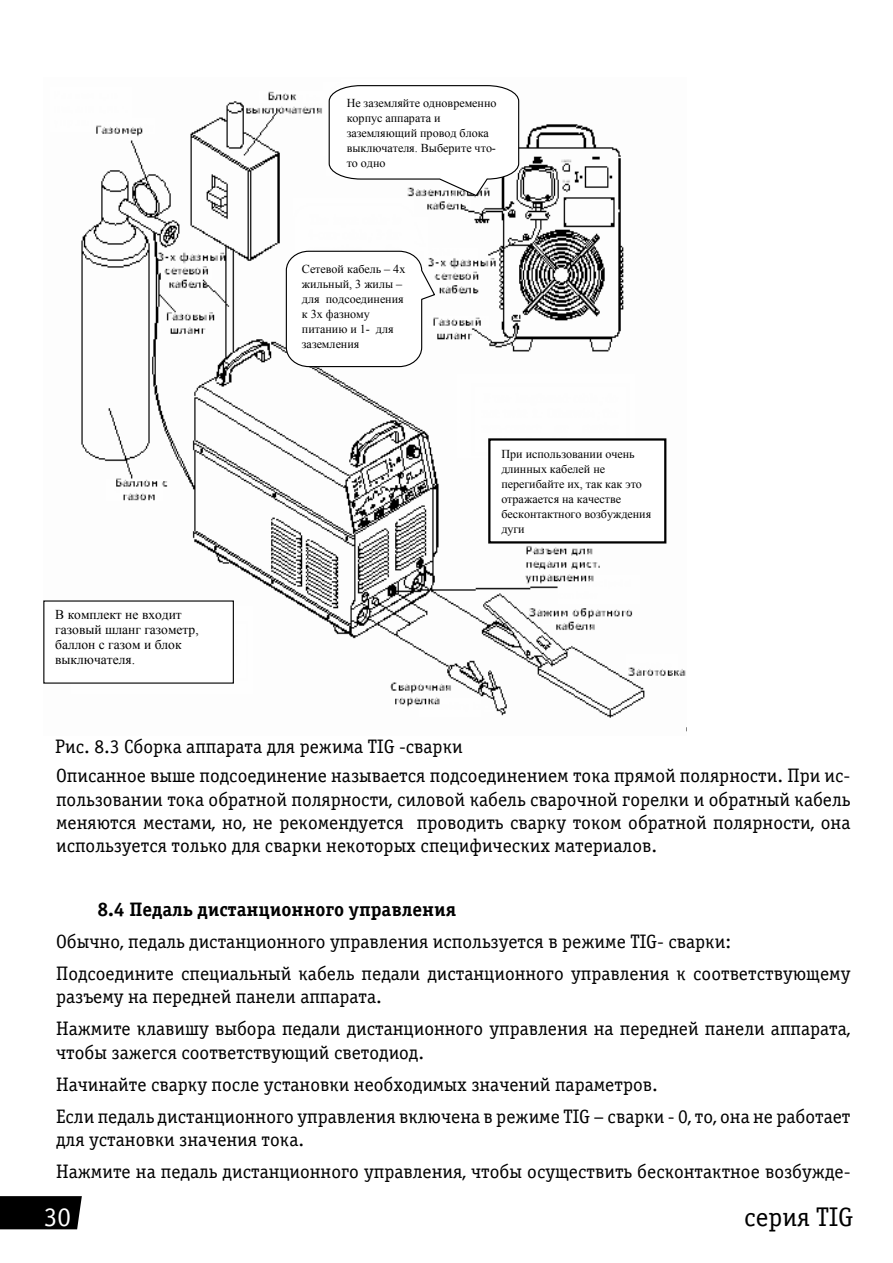
<style>
.page{position:relative;width:893px;height:1263px;background:#fff}
.page>*{position:absolute;margin:0;border:0;box-sizing:border-box;transform-origin:0 0}
.t1{font:27px "Officina Serif CTT";color:#000}
.t2{font:27px "Officina Serif CTT";color:#fff}
.t3{font:19.5px/32px "Officina Serif CTT";color:#000}
.t4{font:700 19.5px "Officina Serif CTT";color:#000}
.t5{font:13.5px/15px "Times New Roman";letter-spacing:-.005em;color:#000}
.t6{font:12.15px/15px "Times New Roman";color:#000}
</style>
<div class="page">
<div style="left:0;top:1196px;width:82px;height:33px;background:#000"></div>
<img style="left:81px;top:91px;width:605px;height:627px">
<svg style="left:285px;top:250px;width:151px;height:118px"></svg>
<svg style="left:328px;top:85px;width:192px;height:112px"></svg>
<div style="left:44px;top:601px;width:189px;height:82px;background:#fff"></div>
<div style="left:489px;top:439px;width:176px;height:103px;background:#fff"></div>
<div style="left:488px;top:438px;width:178px;height:105px;border:2px solid #000"></div>
<p class="t6" style="left:347px;top:95px;width:151px">Не заземляйте одновременно корпус аппарата и заземляющий провод блока выключателя. Выберите что&shy;то одно</p>
<p class="t6" style="left:302px;top:261px;width:105px">Сетевой кабель – 4х жильный, 3 жилы – для подсоединения к 3х фазному питанию и 1- для заземления</p>
<p class="t5" style="left:55px;top:607px;width:145px">В комплект не входит газовый шланг газометр, баллон с газом и блок выключателя.</p>
<p class="t3" style="left:55px;top:731px;width:409px">Рис. 8.3 Сборка аппарата для режима TIG -сварки</p>
<p class="t6" style="left:501px;top:446px;width:151px">При использовании очень длинных кабелей не перегибайте их, так как это отражается на качестве бесконтактного возбуждения дуги</p>
<p class="t3" style="left:56px;top:764px;width:796px;line-height:23.4px;text-align:justify">Описанное выше подсоединение называется подсоединением тока прямой полярности. При ис&shy;пользовании тока обратной полярности, силовой кабель сварочной горелки и обратный кабель меняются местами, но, не рекомендуется проводить сварку током обратной полярности, она используется только для сварки некоторых специфических материалов.</p>
<p class="t4" style="left:97px;top:899px;width:360px">8.4 Педаль дистанционного управления</p>
<p class="t3" style="left:56px;top:926px;width:796px">Обычно, педаль дистанционного управления используется в режиме TIG- сварки:<br>Подсоедините специальный кабель педали дистанционного управления к соответствующему</p>
<p class="t3" style="left:56px;top:981px;width:796px">разъему на передней панели аппарата.<br>Нажмите клавишу выбора педали дистанционного управления на передней панели аппарата,</p>
<p class="t3" style="left:56px;top:1037px;width:796px">чтобы зажегся соответствующий светодиод.<br>Начинайте сварку после установки необходимых значений параметров.<br>Если педаль дистанционного управления включена в режиме TIG – сварки - 0, то, она не работает</p>
<p class="t3" style="left:56px;top:1124px;width:796px">для установки значения тока.<br>Нажмите на педаль дистанционного управления, чтобы осуществить бесконтактное возбужде-</p>
<h1 class="t2" style="left:44px;top:1202px;width:28px">30</h1>
<h1 class="t1" style="left:744px;top:1202px;width:110px">серия TIG</h1>
</div>
